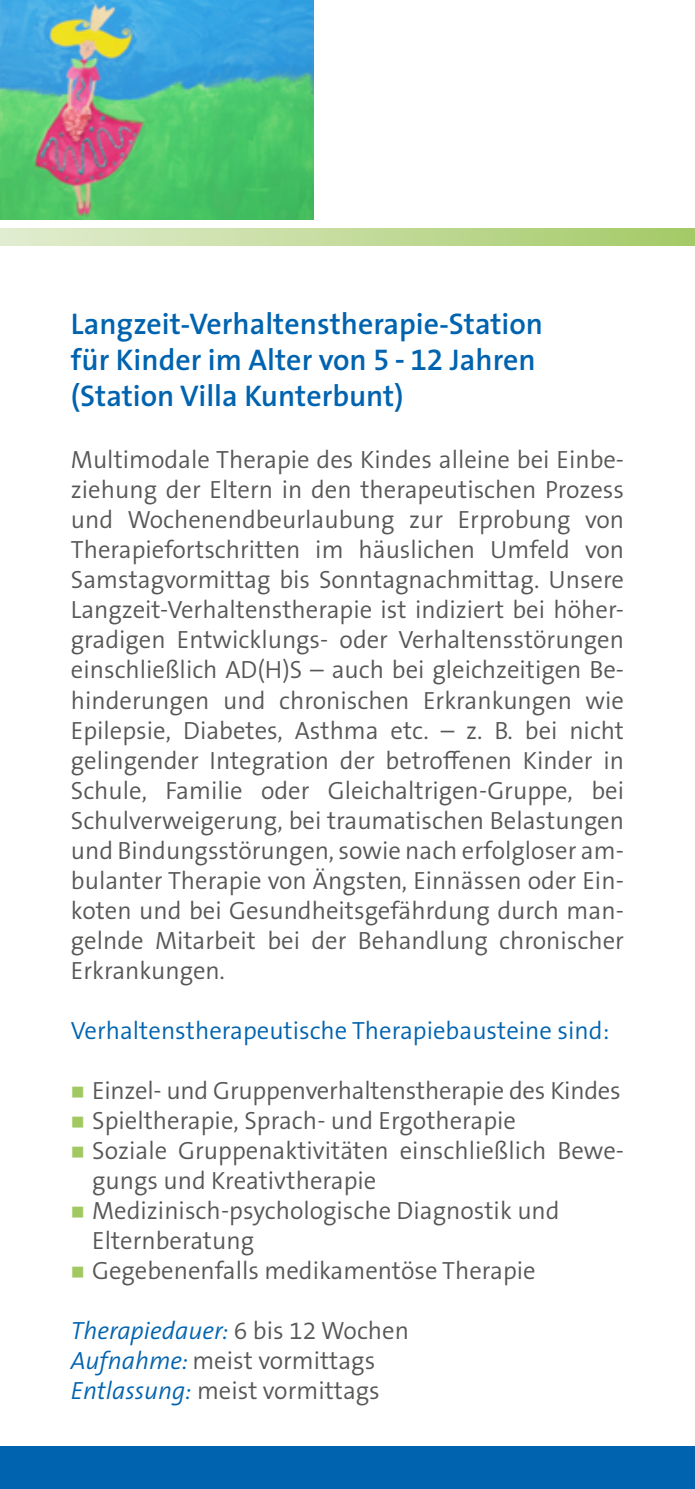
<style>
.page{position:relative;width:695px;height:1489px;background:#fff}
.page>*{position:absolute;margin:0;border:0;box-sizing:border-box;transform-origin:0 0}
.t1{font:600 30px/36px "The Sans";color:#0063af}
.t2{font:300 25px/30px "The Sans B W4";color:#575756}
.t3{font:300 25px "The Sans B W4";color:#0063af}
.t4{font:italic 300 25px "The Sans";color:#0063af}
.s1{font-family:"The Sans Semi Bold Expert";font-weight:400}
.s2{color:#a1c861}
.s3{font-family:"The Sans B W4";font-style:normal;color:#575756}
.s4{font-family:"The Sans";font-style:italic;color:#0063af}
</style>
<div class="page">
<div style="left:0;top:1446px;width:694px;height:42px;background:#0063af"></div>
<div style="left:0;top:228px;width:694px;height:18px;background:linear-gradient(to right,#e2edd1,#a5ca68)"></div>
<img style="left:0;top:0;width:313px;height:220px">
<p class="t1" style="left:71px;top:305px;width:473px">Langzeit-Verhaltenstherapie-Station für Kinder im Alter von <span class="s1">5 – 12</span> Jahren (Station Villa Kunterbunt)</p>
<p class="t2" style="left:71px;top:445px;width:554px;text-align:justify">Multimodale Therapie des Kindes alleine bei Einbe&shy;ziehung der Eltern in den therapeutischen Prozess und Wochenendbeurlaubung zur Erprobung von Therapiefortschritten im häuslichen Umfeld von Samstagvormittag bis Sonntagnachmittag. Unsere Langzeit-Verhaltenstherapie ist indiziert bei höher&shy;gradigen Entwicklungs- oder Verhaltensstörungen einschließlich AD(H)S – auch bei gleichzeitigen Be&shy;hinderungen und chronischen Erkrankungen wie Epilepsie, Diabetes, Asthma etc. – z. B. bei nicht gelingender Integration der betroffenen Kinder in Schule, Familie oder Gleichaltrigen-Gruppe, bei Schulverweigerung, bei traumatischen Belastungen und Bindungsstörungen, sowie nach erfolgloser am&shy;bulanter Therapie von Ängsten, Einnässen oder Ein&shy;koten und bei Gesundheitsgefährdung durch man&shy;gelnde Mitarbeit bei der Behandlung chronischer Erkrankungen.</p>
<p class="t3" style="left:71px;top:1014px;width:540px">Verhaltenstherapeutische Therapiebausteine sind:</p>
<p class="t2" style="left:71px;top:1075px;width:551px"><span class="s2">■</span> Einzel- und Gruppenverhaltenstherapie des Kindes</p>
<p class="t2" style="left:71px;top:1105px;width:446px"><span class="s2">■</span> Spieltherapie, Sprach- und Ergotherapie</p>
<p class="t2" style="left:92px;top:1135px;width:533px;text-indent:-21px"><span class="s2">■</span> Soziale Gruppenaktivitäten einschließlich Bewe&shy;gungs und Kreativtherapie</p>
<p class="t2" style="left:92px;top:1195px;width:469px;text-indent:-21px"><span class="s2">■</span> Medizinisch-psychologische Diagnostik und<br>Elternberatung</p>
<p class="t2" style="left:71px;top:1255px;width:466px"><span class="s2">■</span> Gegebenenfalls medikamentöse Therapie</p>
<p class="t4" style="left:71px;top:1309px;width:339px">Therapiedauer: <span class="s3">6 bis 12 Wochen</span></p>
<p class="t2" style="left:71px;top:1345px;width:310px"><span class="s4">Aufnahme:</span> meist vormittags<br><span class="s4">Entlassung:</span> meist vormittags</p>
</div>
